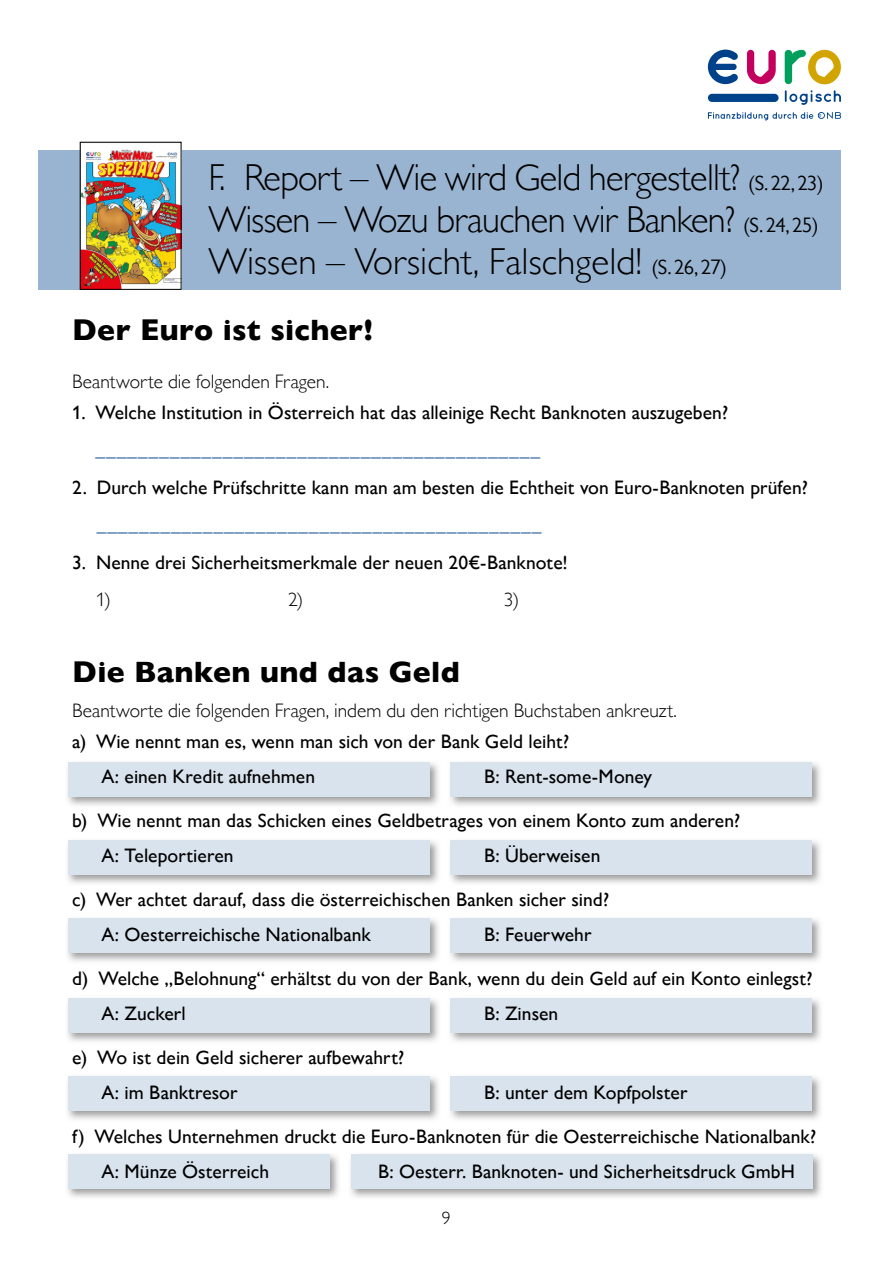
<style>
.page{position:relative;width:893px;height:1263px;background:#fff}
.page>*{position:absolute;margin:0;border:0;box-sizing:border-box;transform-origin:0 0}
.t1{font:300 37.5px/42px "Gill Sans MT Pro";letter-spacing:-.02em;color:#000;scale:.96 1}
.t2{font:800 30px "Gill Sans MT Pro";letter-spacing:.01em;color:#000}
.t3{font:500 19.5px/35.2px "Gill Sans MT Pro";color:#000}
.t4{font:300 19.5px "Gill Sans MT Pro";color:#000}
.t5{font:300 19.5px "Gill Sans MT Pro";color:#004289}
.t6{font:300 18px "Gill Sans MT Pro";color:#000}
.s1{font-weight:400;font-size:21px}
</style>
<div class="page">
<div style="left:708px;top:94px;width:71px;height:8px;background:#004289;border-radius:4px"></div>
<svg style="left:785px;top:90px;width:56px;height:15px"></svg>
<svg style="left:785px;top:50px;width:56px;height:34px"></svg>
<svg style="left:747px;top:50px;width:29px;height:34px"></svg>
<svg style="left:708px;top:50px;width:30px;height:34px"></svg>
<svg style="left:708px;top:112px;width:133px;height:8px"></svg>
<img style="left:67px;top:762px;width:372px;height:44px">
<div style="left:68px;top:762px;width:361px;height:34px;background:#d9e3ed"></div>
<img style="left:67px;top:998px;width:372px;height:44px">
<div style="left:68px;top:998px;width:361px;height:34px;background:#d9e3ed"></div>
<img style="left:450px;top:762px;width:371px;height:44px">
<div style="left:451px;top:762px;width:361px;height:34px;background:#d9e3ed"></div>
<img style="left:450px;top:998px;width:371px;height:44px">
<div style="left:451px;top:998px;width:361px;height:34px;background:#d9e3ed"></div>
<img style="left:67px;top:840px;width:372px;height:44px">
<div style="left:68px;top:841px;width:361px;height:34px;background:#d9e3ed"></div>
<img style="left:450px;top:840px;width:371px;height:44px">
<div style="left:451px;top:841px;width:361px;height:34px;background:#d9e3ed"></div>
<img style="left:67px;top:1076px;width:372px;height:44px">
<div style="left:68px;top:1077px;width:361px;height:34px;background:#d9e3ed"></div>
<img style="left:450px;top:1076px;width:371px;height:44px">
<div style="left:451px;top:1077px;width:361px;height:34px;background:#d9e3ed"></div>
<img style="left:67px;top:918px;width:372px;height:44px">
<div style="left:68px;top:919px;width:361px;height:34px;background:#d9e3ed"></div>
<img style="left:450px;top:918px;width:371px;height:44px">
<div style="left:451px;top:919px;width:361px;height:34px;background:#d9e3ed"></div>
<img style="left:67px;top:1154px;width:272px;height:44px">
<div style="left:68px;top:1155px;width:262px;height:34px;background:#d9e3ed"></div>
<img style="left:350px;top:1154px;width:471px;height:44px">
<div style="left:351px;top:1155px;width:461px;height:34px;background:#d9e3ed"></div>
<div style="left:38px;top:150px;width:803px;height:139px;background:#99b4d0"></div>
<img style="left:82px;top:149px;width:97px;height:138px">
<div style="left:80px;top:142px;width:101px;height:147px;border:1px solid #000"></div>
<h1 class="t1" style="left:208px;top:156px;width:643px">F . Report – Wie wird Geld hergestellt? <span class="s1">(S. 22, 23)<br></span>Wissen – Wozu brauchen wir Banken? <span class="s1">(S. 24, 25)<br></span>Wissen – Vorsicht, Falschgeld! <span class="s1">(S. 26, 27)</span></h1>
<h2 class="t2" style="left:72px;top:312px;width:302px">Der Euro ist sicher!</h2>
<p class="t4" style="left:72px;top:369px;width:258px">Beantworte die folgenden Fragen .</p>
<p class="t3" style="left:72px;top:394px;width:657px">1. Welche Institution in Österreich hat das alleinige Recht Banknoten auszugeben?</p>
<p class="t5" style="left:95px;top:438px;width:446px">__________________________________________</p>
<p class="t3" style="left:72px;top:469px;width:737px">2. Durch welche Prüfschritte kann man am besten die Echtheit von Euro-Banknoten prüfen?</p>
<p class="t5" style="left:97px;top:513px;width:446px">__________________________________________</p>
<p class="t3" style="left:72px;top:544px;width:497px">3. Nenne drei Sicherheitsmerkmale der neuen 20€-Banknote!</p>
<p class="t4" style="left:96px;top:588px;width:16px">1)</p>
<p class="t4" style="left:288px;top:588px;width:17px">2)</p>
<p class="t4" style="left:504px;top:588px;width:17px">3)</p>
<h2 class="t2" style="left:72px;top:654px;width:389px">Die Banken und das Geld</h2>
<p class="t4" style="left:72px;top:699px;width:606px">Beantworte die folgenden Fragen, indem du den richtigen Buchstaben ankreuzt .</p>
<p class="t3" style="left:102px;top:724px;width:469px;text-indent:-29px">a) Wie nennt man es, wenn man sich von der Bank Geld leiht?<br>A: einen Kredit aufnehmen</p>
<p class="t3" style="left:484px;top:759px;width:169px">B: Rent-some-Money</p>
<p class="t3" style="left:102px;top:803px;width:640px;text-indent:-29px">b) Wie nennt man das Schicken eines Geldbetrages von einem Konto zum anderen?<br>A: Teleportieren</p>
<p class="t3" style="left:484px;top:838px;width:118px">B: Überweisen</p>
<p class="t3" style="left:102px;top:882px;width:509px;text-indent:-29px">c) Wer achtet darauf, dass die österreichischen Banken sicher sind?<br>A: Oesterreichische Nationalbank</p>
<p class="t3" style="left:484px;top:917px;width:109px">B: Feuerwehr</p>
<p class="t3" style="left:102px;top:961px;width:712px;text-indent:-29px">d) Welche „Belohnung“ erhältst du von der Bank, wenn du dein Geld auf ein Konto einlegst?<br>A: Zuckerl</p>
<p class="t3" style="left:484px;top:996px;width:76px">B: Zinsen</p>
<p class="t3" style="left:102px;top:1040px;width:304px;text-indent:-29px">e) Wo ist dein Geld sicherer aufbewahrt?<br>A: im Banktresor</p>
<p class="t3" style="left:484px;top:1075px;width:205px">B: unter dem Kopfpolster</p>
<p class="t3" style="left:102px;top:1119px;width:716px;text-indent:-29px">f) Welches Unternehmen druckt die Euro-Banknoten für die Oesterreichische Nationalbank?<br>A: Münze Österreich</p>
<p class="t3" style="left:378px;top:1154px;width:418px">B: Oesterr. Banknoten- und Sicherheitsdruck GmbH</p>
<p class="t6" style="left:442px;top:1207px;width:10px">9</p>
</div>
